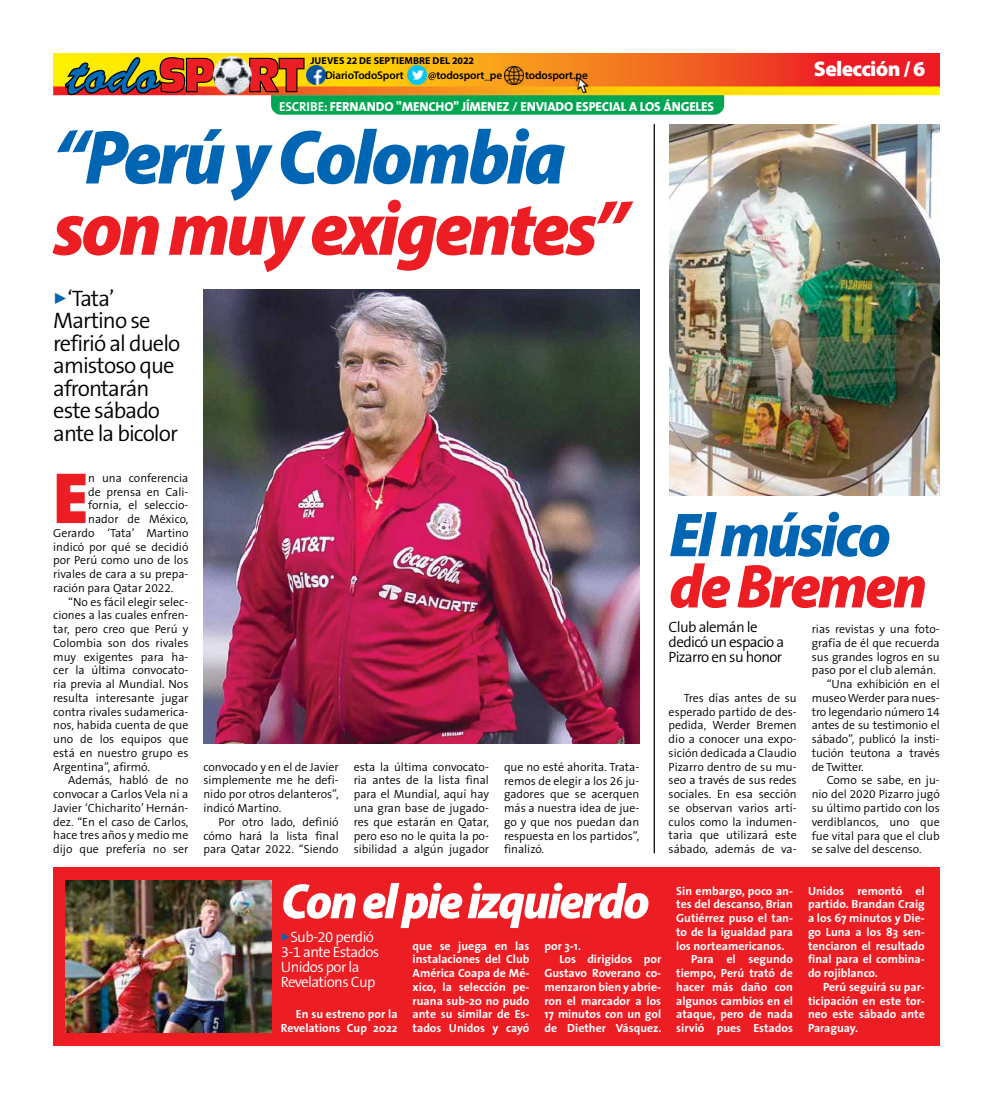
<style>
.page{position:relative;width:993px;height:1099px;background:#fff}
.page>*{position:absolute;margin:0;border:0;box-sizing:border-box;transform-origin:0 0}
.t1{font:italic 900 semi-condensed 77.5px "Myriad Pro";letter-spacing:-.04em;color:#ed1d24}
.t2{font:italic 900 semi-condensed 77.5px "Myriad Pro";letter-spacing:-.04em;color:#0066b3}
.t3{font:900 73px "The Sans B9";color:#ed1d24}
.t4{font:italic 900 semi-condensed 62.5px "Myriad Pro";letter-spacing:-.04em;color:#0066b3}
.t5{font:italic 900 semi-condensed 62.5px "Myriad Pro";letter-spacing:-.04em;color:#ed1d24}
.t6{font:italic 900 semi-condensed 50px "Myriad Pro";letter-spacing:-.04em;color:#fff}
.t7{font:300 22.5px/22.5px "The Sans B4";letter-spacing:-.04em;color:#000}
.t8{font:900 21.25px "Myriad Pro";letter-spacing:-.03em;color:#fff}
.t9{font:300 15px/15px "The Sans B4";letter-spacing:-.04em;color:#fff}
.t10{font:300 15px/15px "The Sans B4";letter-spacing:-.04em;color:#000}
.t11{font:800 13.12px "The Sans";letter-spacing:-.01em;color:#fff}
.t12{font:300 11.88px/13.8px "The Sans B4";color:#000;text-align:justify}
.t13{font:700 11.88px/13.8px "The Sans";color:#fff;text-align:justify}
.t14{font:600 11.25px "Myriad Pro";letter-spacing:-.01em;color:#000}
.t15{font:700 10px "Myriad Pro";letter-spacing:.01em;color:#000}
.s1{font-weight:700}
.s2{color:#0066b3}
</style>
<div class="page">
<svg style="left:53px;top:53px;width:886px;height:33px;background:#f1581c"></svg>
<div style="left:53px;top:86px;width:886px;height:9px;background:#ffe600"></div>
<svg style="left:65px;top:57px;width:149px;height:38px;background:#9c692f"></svg>
<img style="left:212px;top:55px;width:39px;height:39px">
<svg style="left:249px;top:58px;width:475px;height:57px;background:#9e9a33"></svg>
<img style="left:203px;top:289px;width:436px;height:454px">
<img style="left:669px;top:124px;width:270px;height:371px">
<hr style="left:653px;top:124px;width:1px;height:729px;background:#000">
<div style="left:53px;top:867px;width:886px;height:178px;background:#ed1d24"></div>
<img style="left:65px;top:880px;width:206px;height:152px">
<p class="t15" style="left:310px;top:54px;width:165px">JUEVES 22 DE SEPTIEMBRE DEL 2022</p>
<p class="t14" style="left:325px;top:68px;width:80px">DiarioTodoSport</p>
<p class="t14" style="left:428px;top:68px;width:76px">@todosport_pe</p>
<p class="t14" style="left:525px;top:68px;width:64px">todosport.pe</p>
<p class="t11" style="left:279px;top:96px;width:436px"><span class="s1">ESCRIBE:</span> FERNANDO "MENCHO" JÍMENEZ <span class="s1">/</span> ENVIADO ESPECIAL A LOS ÁNGELES</p>
<h3 class="t8" style="left:813px;top:55px;width:113px">Selección / 6</h3>
<h1 class="t2" style="left:53px;top:106px;width:513px">“Perú y Colombia</h1>
<h1 class="t1" style="left:53px;top:178px;width:576px">son muy exigentes”</h1>
<h3 class="t7" style="left:53px;top:287px;width:129px"><span class="s2">✓</span>‘Tata’<br>Martino se refirió al duelo amistoso que afrontarán este sábado ante la bicolor</h3>
<h2 class="t3" style="left:53px;top:459px;width:37px">E</h2>
<p class="t12" style="left:88px;top:471px;width:102px">n una conferencia</p>
<p class="t12" style="left:88px;top:485px;width:102px">de prensa en Cali-</p>
<p class="t12" style="left:88px;top:499px;width:102px">fornia, el seleccio-</p>
<p class="t12" style="left:88px;top:512px;width:102px">nador de México,</p>
<p class="t12" style="left:53px;top:526px;width:137px">Gerardo ‘Tata’ Martino</p>
<p class="t12" style="left:53px;top:540px;width:137px">indicó por qué se decidió</p>
<p class="t12" style="left:53px;top:554px;width:137px">por Perú como uno de los</p>
<p class="t12" style="left:53px;top:567px;width:137px">rivales de cara a su prepa-</p>
<p class="t12" style="left:53px;top:581px;width:122px">ración para Qatar 2022.</p>
<p class="t12" style="left:68px;top:595px;width:122px">“No es fácil elegir selec-</p>
<p class="t12" style="left:53px;top:609px;width:137px">ciones a las cuales enfren-</p>
<p class="t12" style="left:53px;top:622px;width:137px">tar, pero creo que Perú y</p>
<p class="t12" style="left:53px;top:636px;width:137px">Colombia son dos rivales</p>
<p class="t12" style="left:53px;top:650px;width:137px">muy exigentes para ha-</p>
<p class="t12" style="left:53px;top:664px;width:137px">cer la última convocato-</p>
<p class="t12" style="left:53px;top:677px;width:137px">ria previa al Mundial. Nos</p>
<p class="t12" style="left:53px;top:691px;width:137px">resulta interesante jugar</p>
<p class="t12" style="left:53px;top:705px;width:137px">contra rivales sudamerica-</p>
<p class="t12" style="left:53px;top:719px;width:137px">nos, habida cuenta de que</p>
<p class="t12" style="left:53px;top:732px;width:137px">uno de los equipos que</p>
<p class="t12" style="left:53px;top:746px;width:137px">está en nuestro grupo es</p>
<p class="t12" style="left:53px;top:760px;width:98px">Argentina”, afirmó.</p>
<p class="t12" style="left:68px;top:774px;width:122px">Además, habló de no</p>
<p class="t12" style="left:53px;top:787px;width:137px">convocar a Carlos Vela ni a</p>
<p class="t12" style="left:53px;top:801px;width:137px">Javier ‘Chicharito’ Hernán-</p>
<p class="t12" style="left:53px;top:815px;width:137px">dez. “En el caso de Carlos,</p>
<p class="t12" style="left:53px;top:829px;width:137px">hace tres años y medio me</p>
<p class="t12" style="left:53px;top:842px;width:137px">dijo que prefería no ser</p>
<p class="t12" style="left:353px;top:760px;width:137px">esta la última convocato&shy;ria antes de la lista final para el Mundial, aquí hay una gran base de jugado&shy;res que estarán en Qatar, pero eso no le quita la po&shy;sibilidad a algún jugador</p>
<p class="t12" style="left:504px;top:760px;width:137px">que no esté ahorita. Trata&shy;remos de elegir a los 26 ju&shy;gadores que se acerquen más a nuestra idea de jue&shy;go y que nos puedan dan respuesta en los partidos”, finalizó.</p>
<p class="t12" style="left:203px;top:760px;width:137px">convocado y en el de Javier simplemente me he defi&shy;nido por otros delanteros”, indicó Martino.</p>
<p class="t12" style="left:203px;top:815px;width:137px;text-indent:15px">Por otro lado, definió cómo hará la lista final para Qatar 2022. “Siendo</p>
<h3 class="t4" style="left:669px;top:494px;width:223px">El músico</h3>
<h3 class="t5" style="left:669px;top:545px;width:259px">de Bremen</h3>
<p class="t10" style="left:668px;top:619px;width:117px">Club alemán le dedicó un espacio a<br>Pizarro en su honor</p>
<p class="t12" style="left:668px;top:691px;width:129px;text-indent:15px">Tres días antes de su esperado partido de des&shy;pedida, Werder Bremen dio a conocer una expo&shy;sición dedicada a Claudio Pizarro dentro de su mu&shy;seo a través de sus redes sociales. En esa sección se observan varios artí&shy;culos como la indumen&shy;taria que utilizará este sábado, además de va-</p>
<p class="t12" style="left:811px;top:622px;width:129px">rias revistas y una foto-</p>
<p class="t12" style="left:811px;top:636px;width:129px">grafía de él que recuerda</p>
<p class="t12" style="left:811px;top:650px;width:129px">sus grandes logros en su</p>
<p class="t12" style="left:811px;top:664px;width:126px">paso por el club alemán.</p>
<p class="t12" style="left:826px;top:677px;width:114px">“Una exhibición en el</p>
<p class="t12" style="left:811px;top:691px;width:129px">museo Werder para nues-</p>
<p class="t12" style="left:811px;top:705px;width:129px">tro legendario número 14</p>
<p class="t12" style="left:811px;top:719px;width:129px">antes de su testimonio el</p>
<p class="t12" style="left:811px;top:732px;width:129px">sábado”, publicó la insti-</p>
<p class="t12" style="left:811px;top:746px;width:129px">tución teutona a través</p>
<p class="t12" style="left:811px;top:760px;width:54px">de Twitter.</p>
<p class="t12" style="left:826px;top:774px;width:114px">Como se sabe, en ju-</p>
<p class="t12" style="left:811px;top:787px;width:129px">nio del 2020 Pizarro jugó</p>
<p class="t12" style="left:811px;top:801px;width:129px">su último partido con los</p>
<p class="t12" style="left:811px;top:815px;width:129px">verdiblancos, uno que</p>
<p class="t12" style="left:811px;top:829px;width:129px">fue vital para que el club</p>
<p class="t12" style="left:811px;top:842px;width:111px">se salve del descenso.</p>
<h3 class="t6" style="left:281px;top:868px;width:370px">Con el pie izquierdo</h3>
<p class="t9" style="left:281px;top:929px;width:100px"><span class="s2">✓</span>Sub-20 perdió<br>3-1 ante Estados<br>Unidos por la<br>Revelations Cup</p>
<p class="t13" style="left:281px;top:1007px;width:118px;text-align:right">En su estreno por la<br>Revelations Cup 2022</p>
<p class="t13" style="left:412px;top:938px;width:118px">que se juega en las instalaciones del Club América Coapa de Mé&shy;xico, la selección pe&shy;ruana sub-20 no pudo ante su similar de Es&shy;tados Unidos y cayó</p>
<p class="t13" style="left:544px;top:938px;width:38px">por 3-1.</p>
<p class="t13" style="left:559px;top:952px;width:103px">Los dirigidos por</p>
<p class="t13" style="left:544px;top:965px;width:118px">Gustavo Roverano co-</p>
<p class="t13" style="left:544px;top:979px;width:118px">menzaron bien y abrie-</p>
<p class="t13" style="left:544px;top:993px;width:118px">ron el marcador a los</p>
<p class="t13" style="left:544px;top:1007px;width:118px">17 minutos con un gol</p>
<p class="t13" style="left:544px;top:1020px;width:119px">de Diether Vásquez.</p>
<p class="t13" style="left:676px;top:883px;width:118px">Sin embargo, poco an-</p>
<p class="t13" style="left:676px;top:897px;width:118px">tes del descanso, Brian</p>
<p class="t13" style="left:676px;top:910px;width:118px">Gutiérrez puso el tan-</p>
<p class="t13" style="left:676px;top:924px;width:118px">to de la igualdad para</p>
<p class="t13" style="left:676px;top:938px;width:110px">los norteamericanos.</p>
<p class="t13" style="left:691px;top:952px;width:103px">Para el segundo</p>
<p class="t13" style="left:676px;top:965px;width:118px">tiempo, Perú trató de</p>
<p class="t13" style="left:676px;top:979px;width:118px">hacer más daño con</p>
<p class="t13" style="left:676px;top:993px;width:118px">algunos cambios en el</p>
<p class="t13" style="left:676px;top:1007px;width:118px">ataque, pero de nada</p>
<p class="t13" style="left:676px;top:1020px;width:118px">sirvió pues Estados</p>
<p class="t13" style="left:807px;top:883px;width:118px">Unidos remontó el partido. Brandan Craig a los 67 minutos y Die&shy;go Luna a los 83 sen&shy;tenciaron el resultado final para el combina&shy;do rojiblanco.</p>
<p class="t13" style="left:807px;top:979px;width:118px;text-indent:15px">Perú seguirá su par&shy;ticipación en este tor&shy;neo este sábado ante Paraguay.</p>
</div>
